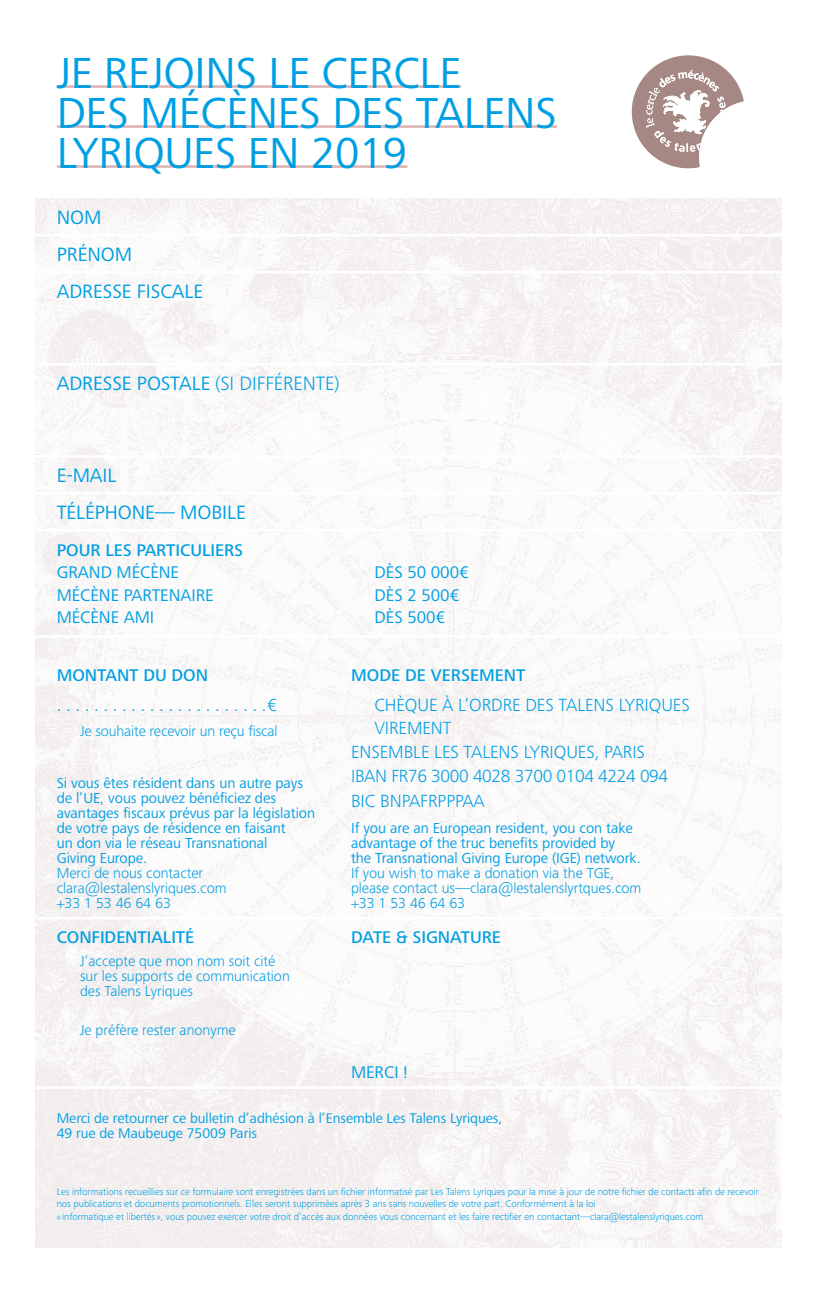
<style>
.page{position:relative;width:823px;height:1297px;background:#fff}
.page>*{position:absolute;margin:0;border:0;box-sizing:border-box;transform-origin:0 0}
.t1{font:45px/40px "Frutiger Next LTW1 G";letter-spacing:-.01em;color:#009fe3}
.t2{font:20px/36.8px "Frutiger Next LTW1 G";letter-spacing:-.005em;color:#009fe3}
.t3{font:300 18.25px "Frutiger Next LTW1 G";letter-spacing:-.005em;color:#009fe3}
.t4{font:17.5px/30px "Frutiger Next LTW1 G";letter-spacing:-.005em;color:#009fe3}
.t5{font:500 17.5px "Frutiger Next LTW1 G";letter-spacing:-.005em;color:#009fe3}
.t6{font:15px/15px "Frutiger Next LTW1 G";letter-spacing:-.005em;color:#009fe3}
.t7{font:300 15px/15px "Frutiger Next LTW1 G";letter-spacing:-.005em;color:#009fe3}
.t8{font:14.5px/15px "Frutiger Next LTW1 G";letter-spacing:-.005em;color:#009fe3}
.t9{font:300 10px/12.5px "Frutiger Next LTW1 G";letter-spacing:-.005em;color:#009fe3}
.s1{font-weight:300}
.s2{font-weight:500}
.s3{font-weight:300;font-size:18.25px}
</style>
<div class="page">
<hr style="left:57px;top:85px;width:404px;height:3px;background:#dcb3b2">
<hr style="left:57px;top:125px;width:499px;height:3px;background:#dcb3b2">
<hr style="left:57px;top:165px;width:350px;height:3px;background:#dcb3b2">
<svg style="left:631px;top:55px;width:113px;height:113px"></svg>
<h1 class="t1" style="left:57px;top:54px;width:501px">JE REJOINS LE CERCLE<br>DES MÉCÈNES DES TALENS<br>LYRIQUES EN 2019</h1>
<h2 class="t2" style="left:57px;top:200px;width:148px">NOM<br>PRÉNOM<br>ADRESSE FISCALE</h2>
<h2 class="t2" style="left:57px;top:365px;width:284px">ADRESSE POSTALE <span class="s1">(SI DIFFÉRENTE)</span></h2>
<h2 class="t2" style="left:57px;top:458px;width:190px">E-MAIL<br>TÉLÉPHONE― MOBILE</h2>
<h3 class="t5" style="left:57px;top:540px;width:188px">POUR LES PARTICULIERS</h3>
<h3 class="t4" style="left:57px;top:558px;width:124px">GRAND MÉCÈNE</h3>
<h3 class="t4" style="left:374px;top:558px;width:95px">DÈS 50 000€</h3>
<h3 class="t4" style="left:57px;top:581px;width:158px">MÉCÈNE PARTENAIRE</h3>
<h3 class="t4" style="left:374px;top:581px;width:86px">DÈS 2 500€</h3>
<h3 class="t4" style="left:57px;top:603px;width:99px">MÉCÈNE AMI</h3>
<h3 class="t4" style="left:374px;top:603px;width:72px">DÈS 500€</h3>
<h3 class="t4" style="left:57px;top:660px;width:221px"><span class="s2">MONTANT DU DON<br></span>. . . . . . . . . . . . . . . . . . . . . . .<span class="s3">€</span></h3>
<h3 class="t7" style="left:80px;top:723px;width:199px">Je souhaite recevoir un reçu fiscal</h3>
<h3 class="t6" style="left:57px;top:776px;width:260px">Si vous êtes résident dans un autre pays de l’UE, vous pouvez bénéficiez des avantages fiscaux prévus par la législation de votre pays de résidence en faisant<br>un don via le réseau Transnational<br>Giving Europe.</h3>
<h3 class="t7" style="left:57px;top:866px;width:171px">Merci de nous contacter clara@lestalenslyriques.com +33 1 53 46 64 63</h3>
<h3 class="t5" style="left:57px;top:927px;width:139px">CONFIDENTIALITÉ</h3>
<h3 class="t7" style="left:80px;top:954px;width:211px">J’accepte que mon nom soit cité sur les supports de communication des Talens Lyriques</h3>
<h3 class="t7" style="left:80px;top:1023px;width:157px">Je préfère rester anonyme</h3>
<h3 class="t5" style="left:351px;top:665px;width:176px">MODE DE VERSEMENT</h3>
<h3 class="t3" style="left:374px;top:694px;width:317px">CHÈQUE À L’ORDRE DES TALENS LYRIQUES</h3>
<h3 class="t3" style="left:374px;top:718px;width:78px">VIREMENT</h3>
<h3 class="t3" style="left:351px;top:742px;width:295px">ENSEMBLE LES TALENS LYRIQUES, PARIS</h3>
<h3 class="t3" style="left:351px;top:765px;width:318px">IBAN FR76 3000 4028 3700 0104 4224 094</h3>
<h3 class="t3" style="left:351px;top:790px;width:135px">BIC BNPAFRPPPAA</h3>
<h3 class="t6" style="left:351px;top:820px;width:291px">If you are an European resident, you con take advantage of the truc benefits provided by<br>the Transnational Giving Europe (IGE) network.</h3>
<h3 class="t7" style="left:351px;top:865px;width:292px">If you wish to make a donation via the TGE, please contact us―clara@lestalenslyrtques.com +33 1 53 46 64 63</h3>
<h3 class="t5" style="left:351px;top:927px;width:151px">DATE &amp; SIGNATURE</h3>
<h3 class="t4" style="left:351px;top:1057px;width:58px">MERCI !</h3>
<h3 class="t8" style="left:57px;top:1111px;width:447px">Merci de retourner ce bulletin d’adhésion à l’Ensemble Les Talens Lyriques,<br>49 rue de Maubeuge 75009 Paris</h3>
<p class="t9" style="left:57px;top:1185px;width:703px">Les informations recueillies sur ce formulaire sont enregistrées dans un fichier informatisé par Les Talens Lyriques pour la mise à jour de notre fichier de contacts afin de recevoir nos publications et documents promotionnels. Elles seront supprimées après 3 ans sans nouvelles de votre part. Conformément à la loi<br>« informatique et libertés », vous pouvez exercer votre droit d’accès aux données vous concernant et les faire rectifier en contactant―clara@lestalenslyriques.com</p>
</div>
